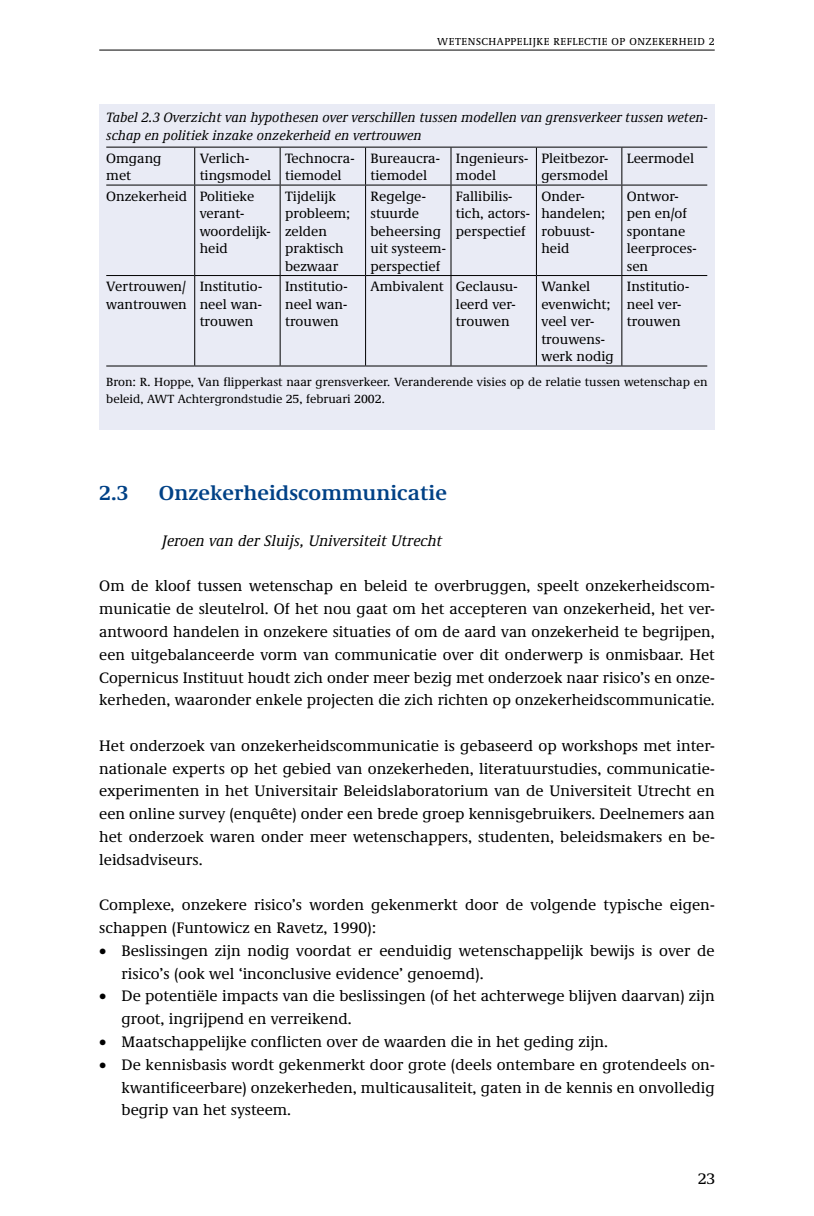
<style>
.page{position:relative;width:814px;height:1216px;background:#fff}
.page>*{position:absolute;margin:0;border:0;box-sizing:border-box;transform-origin:0 0}
.t1{font:700 21px "RIVM Demos";letter-spacing:.005em;color:#004186}
.t2{font:15.75px/22.8px "RIVM Demos";color:#000;text-align:justify}
.t3{font:italic 15.75px "RIVM Demos";color:#000}
.t4{font:14px/17.5px "RIVM Demos";color:#000}
.t5{font:italic 14px/17.5px "RIVM Demos";color:#000}
.t6{font:12.25px/17.5px "RIVM Demos";color:#000}
.t7{font:10.5px "RIVM Demos";color:#000}
</style>
<div class="page">
<hr style="left:99px;top:50px;width:615px;height:1px;background:#000">
<div style="left:99px;top:104px;width:615px;height:325px;background:#e9ebf5"></div>
<hr style="left:106px;top:147px;width:89px;height:1px;background:#000">
<hr style="left:195px;top:147px;width:85px;height:1px;background:#000">
<hr style="left:194px;top:147px;width:1px;height:38px;background:#000">
<hr style="left:280px;top:147px;width:85px;height:1px;background:#000">
<hr style="left:280px;top:147px;width:1px;height:38px;background:#000">
<hr style="left:365px;top:147px;width:86px;height:1px;background:#000">
<hr style="left:365px;top:147px;width:1px;height:38px;background:#000">
<hr style="left:451px;top:147px;width:85px;height:1px;background:#000">
<hr style="left:450px;top:147px;width:1px;height:38px;background:#000">
<hr style="left:536px;top:147px;width:86px;height:1px;background:#000">
<hr style="left:536px;top:147px;width:1px;height:38px;background:#000">
<hr style="left:622px;top:147px;width:85px;height:1px;background:#000">
<hr style="left:621px;top:147px;width:1px;height:38px;background:#000">
<hr style="left:106px;top:185px;width:89px;height:1px;background:#000">
<hr style="left:195px;top:185px;width:85px;height:1px;background:#000">
<hr style="left:194px;top:185px;width:1px;height:90px;background:#000">
<hr style="left:280px;top:185px;width:85px;height:1px;background:#000">
<hr style="left:280px;top:185px;width:1px;height:90px;background:#000">
<hr style="left:365px;top:185px;width:86px;height:1px;background:#000">
<hr style="left:365px;top:185px;width:1px;height:90px;background:#000">
<hr style="left:451px;top:185px;width:85px;height:1px;background:#000">
<hr style="left:450px;top:185px;width:1px;height:90px;background:#000">
<hr style="left:536px;top:185px;width:86px;height:1px;background:#000">
<hr style="left:536px;top:185px;width:1px;height:90px;background:#000">
<hr style="left:622px;top:185px;width:85px;height:1px;background:#000">
<hr style="left:621px;top:185px;width:1px;height:90px;background:#000">
<hr style="left:106px;top:275px;width:89px;height:1px;background:#000">
<hr style="left:195px;top:275px;width:85px;height:1px;background:#000">
<hr style="left:194px;top:276px;width:1px;height:89px;background:#000">
<hr style="left:280px;top:275px;width:85px;height:1px;background:#000">
<hr style="left:280px;top:276px;width:1px;height:89px;background:#000">
<hr style="left:365px;top:275px;width:86px;height:1px;background:#000">
<hr style="left:365px;top:276px;width:1px;height:89px;background:#000">
<hr style="left:451px;top:275px;width:85px;height:1px;background:#000">
<hr style="left:450px;top:276px;width:1px;height:89px;background:#000">
<hr style="left:536px;top:275px;width:86px;height:1px;background:#000">
<hr style="left:536px;top:276px;width:1px;height:89px;background:#000">
<hr style="left:622px;top:275px;width:85px;height:1px;background:#000">
<hr style="left:621px;top:276px;width:1px;height:89px;background:#000">
<hr style="left:106px;top:365px;width:89px;height:1px;background:#000">
<hr style="left:195px;top:365px;width:85px;height:1px;background:#000">
<hr style="left:280px;top:365px;width:85px;height:1px;background:#000">
<hr style="left:365px;top:365px;width:86px;height:1px;background:#000">
<hr style="left:451px;top:365px;width:85px;height:1px;background:#000">
<hr style="left:536px;top:365px;width:86px;height:1px;background:#000">
<hr style="left:622px;top:365px;width:85px;height:1px;background:#000">
<p class="t7" style="left:437px;top:35px;width:8px">wetenschappelijke</p>
<p class="t7" style="left:553px;top:35px;width:7px">reflectie</p>
<p class="t7" style="left:611px;top:35px;width:26px">op onzekerheid</p>
<p class="t7" style="left:708px;top:35px;width:7px">2</p>
<p class="t5" style="left:106px;top:109px;width:603px">Tabel 2.3 Overzicht van hypothesen over verschillen tussen modellen van grensverkeer tussen weten&shy;schap en politiek inzake onzekerheid en vertrouwen</p>
<p class="t4" style="left:106px;top:149px;width:57px">Omgang met</p>
<p class="t4" style="left:200px;top:149px;width:73px">Verlich&shy;tingsmodel</p>
<p class="t4" style="left:285px;top:149px;width:71px">Technocra&shy;tiemodel</p>
<p class="t4" style="left:370px;top:149px;width:71px">Bureaucra&shy;tiemodel</p>
<p class="t4" style="left:456px;top:149px;width:74px">Ingenieurs&shy;model</p>
<p class="t4" style="left:541px;top:149px;width:68px">Pleitbezor&shy;gersmodel</p>
<p class="t4" style="left:626px;top:149px;width:69px">Leermodel</p>
<p class="t4" style="left:200px;top:187px;width:72px;text-indent:-93px">Onzekerheid Politieke verant&shy;woordelijk&shy;heid</p>
<p class="t4" style="left:285px;top:187px;width:66px">Tijdelijk probleem; zelden praktisch bezwaar</p>
<p class="t4" style="left:370px;top:187px;width:77px">Regelge&shy;stuurde beheersing uit systeem&shy;perspectief</p>
<p class="t4" style="left:456px;top:187px;width:75px">Fallibilis&shy;tich, actors&shy;perspectief</p>
<p class="t4" style="left:541px;top:187px;width:65px">Onder&shy;handelen; robuust&shy;heid</p>
<p class="t4" style="left:626px;top:187px;width:71px">Ontwor&shy;pen en/of spontane leerproces&shy;sen</p>
<p class="t4" style="left:106px;top:277px;width:82px">Vertrouwen/ wantrouwen</p>
<p class="t4" style="left:200px;top:277px;width:64px;text-align:justify">Institutio&shy;neel wan&shy;trouwen</p>
<p class="t4" style="left:285px;top:277px;width:64px;text-align:justify">Institutio&shy;neel wan&shy;trouwen</p>
<p class="t4" style="left:456px;top:277px;width:63px;text-indent:-85px">Ambivalent Geclausu&shy;leerd ver&shy;trouwen</p>
<p class="t4" style="left:541px;top:277px;width:74px">Wankel evenwicht; veel ver&shy;trouwens&shy;werk nodig</p>
<p class="t4" style="left:626px;top:277px;width:64px">Institutio&shy;neel ver&shy;trouwen</p>
<p class="t6" style="left:106px;top:373px;width:603px">Bron: R. Hoppe, Van flipperkast naar grensverkeer. Veranderende visies op de relatie tussen wetenschap en beleid, AWT Achtergrondstudie 25, februari 2002.</p>
<h1 class="t1" style="left:99px;top:480px;width:31px">2.3</h1>
<h1 class="t1" style="left:159px;top:480px;width:289px">Onzekerheidscommunicatie</h1>
<p class="t3" style="left:162px;top:531px;width:281px">Jeroen van der Sluijs, Universiteit Utrecht</p>
<p class="t2" style="left:99px;top:574px;width:617px">Om de kloof tussen wetenschap en beleid te overbruggen, speelt onzekerheidscom&shy;municatie de sleutelrol. Of het nou gaat om het accepteren van onzekerheid, het ver&shy;antwoord handelen in onzekere situaties of om de aard van onzekerheid te begrijpen, een uitgebalanceerde vorm van communicatie over dit onderwerp is onmisbaar. Het Copernicus Instituut houdt zich onder meer bezig met onderzoek naar risico’s en onze&shy;kerheden, waaronder enkele projecten die zich richten op onzekerheidscommunicatie.</p>
<p class="t2" style="left:99px;top:734px;width:617px">Het onderzoek van onzekerheidscommunicatie is gebaseerd op workshops met inter&shy;nationale experts op het gebied van onzekerheden, literatuurstudies, communicatie&shy;experimenten in het Universitair Beleidslaboratorium van de Universiteit Utrecht en een online survey (enquête) onder een brede groep kennisgebruikers. Deelnemers aan het onderzoek waren onder meer wetenschappers, studenten, beleidsmakers en be&shy;leidsadviseurs.</p>
<p class="t2" style="left:99px;top:893px;width:617px">Complexe, onzekere risico’s worden gekenmerkt door de volgende typische eigen&shy;schappen (Funtowicz en Ravetz, 1990):</p>
<p class="t2" style="left:122px;top:939px;width:594px;text-indent:-22px">• Beslissingen zijn nodig voordat er eenduidig wetenschappelijk bewijs is over de risico’s (ook wel ‘inconclusive evidence’ genoemd).</p>
<p class="t2" style="left:122px;top:984px;width:594px;text-indent:-22px">• De potentiële impacts van die beslissingen (of het achterwege blijven daarvan) zijn groot, ingrijpend en verreikend.</p>
<p class="t2" style="left:99px;top:1030px;width:510px">• Maatschappelijke conflicten over de waarden die in het geding zijn.</p>
<p class="t2" style="left:122px;top:1052px;width:594px;text-indent:-22px">• De kennisbasis wordt gekenmerkt door grote (deels ontembare en grotendeels on&shy;kwantificeerbare) onzekerheden, multicausaliteit, gaten in de kennis en onvolledig begrip van het systeem.</p>
<p class="t2" style="left:697px;top:1166px;width:19px">23</p>
</div>
